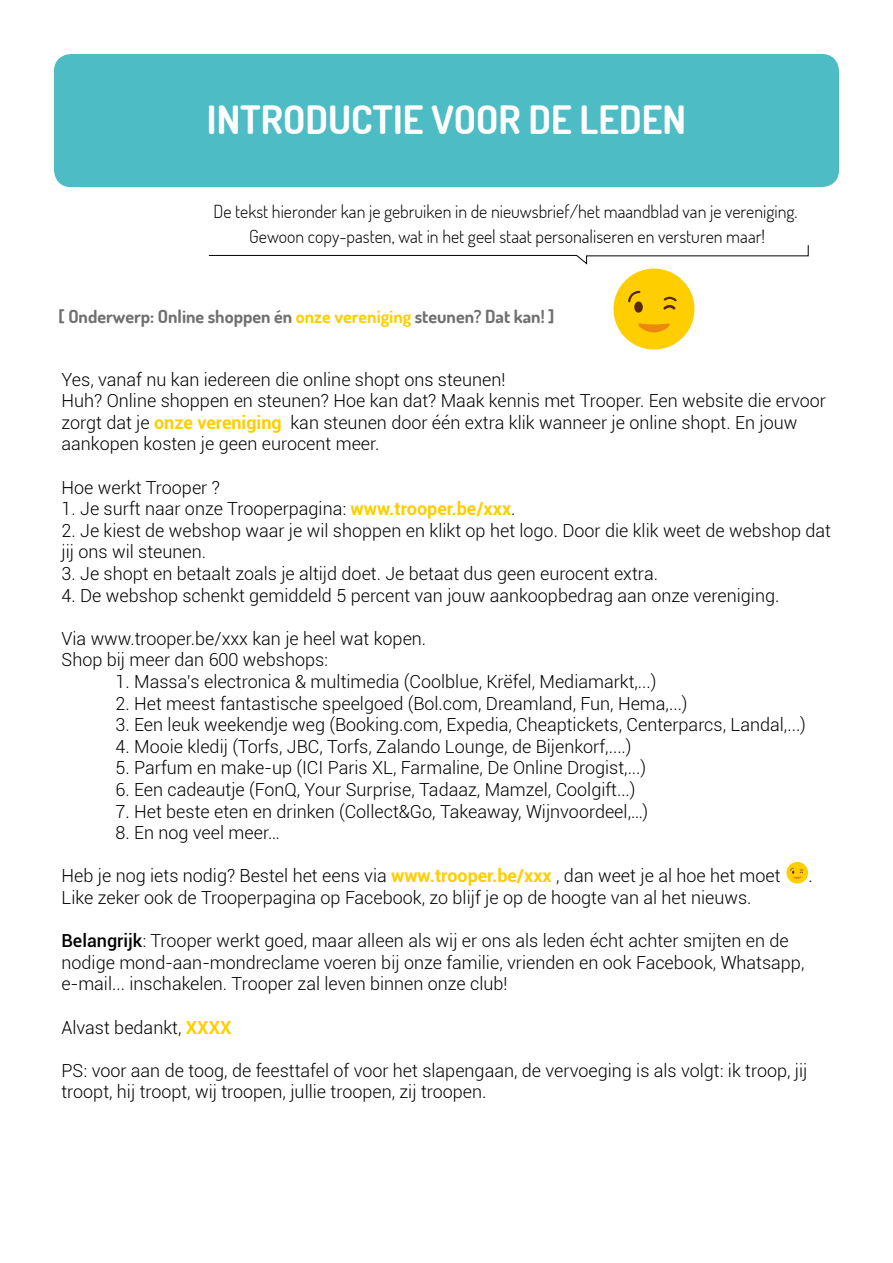
<style>
.page{position:relative;width:893px;height:1263px;background:#fff}
.page>*{position:absolute;margin:0;border:0;box-sizing:border-box;transform-origin:0 0}
.t1{font:700 39px "Dosis";color:#fff}
.t2{font:300 18px/21.6px "Roboto";color:#000}
.t3{font:300 18px/24.6px "Dosis";color:#000;text-align:center}
.t4{font:700 18px "Dosis";color:#706f6f}
.s1{color:#ffce00}
.s2{font-weight:700;color:#ffce00}
.s3{font-weight:500}
</style>
<div class="page">
<div style="left:54px;top:54px;width:785px;height:133px;background:#4dbcc4;border-radius:17px"></div>
<svg style="left:208px;top:245px;width:601px;height:20px"></svg>
<div style="left:613px;top:269px;width:81px;height:81px;background:#ffce00;border-radius:50%"></div>
<svg style="left:638px;top:323px;width:32px;height:9px"></svg>
<div style="left:634px;top:301px;width:9px;height:12px;background:#562912;border-radius:50%"></div>
<svg style="left:628px;top:291px;width:12px;height:11px"></svg>
<svg style="left:663px;top:296px;width:14px;height:14px"></svg>
<div style="left:786px;top:862px;width:22px;height:21px;background:#ffce00;border-radius:50%"></div>
<svg style="left:790px;top:868px;width:13px;height:11px"></svg>
<h1 class="t1" style="left:207px;top:95px;width:481px">INTRODUCTIE VOOR DE LEDEN</h1>
<p class="t3" style="left:213px;top:199px;width:586px">De tekst hieronder kan je gebruiken in de nieuwsbrief/het maandblad van je vereniging.<br>Gewoon copy-pasten, wat in het geel staat personaliseren en versturen maar!</p>
<p class="t4" style="left:59px;top:305px;width:497px">[ Onderwerp: Online shoppen én <span class="s1">onze vereniging</span> steunen? Dat kan! ]</p>
<p class="t2" style="left:62px;top:368px;width:766px">Yes, vanaf nu kan iedereen die online shopt ons steunen!<br>Huh? Online shoppen en steunen? Hoe kan dat? Maak kennis met Trooper. Een website die ervoor zorgt dat je <span class="s2">onze vereniging</span> kan steunen door één extra klik wanneer je online shopt. En jouw aankopen kosten je geen eurocent meer.</p>
<p class="t2" style="left:62px;top:476px;width:160px">Hoe werkt Trooper ?</p>
<p class="t2" style="left:62px;top:497px;width:455px">1. Je surft naar onze Trooperpagina: <span class="s2">www.trooper.be/xxx</span>.</p>
<p class="t2" style="left:61px;top:519px;width:771px">2. Je kiest de webshop waar je wil shoppen en klikt op het logo. Door die klik weet de webshop dat jij ons wil steunen.</p>
<p class="t2" style="left:61px;top:562px;width:598px">3. Je shopt en betaalt zoals je altijd doet. Je betaat dus geen eurocent extra.</p>
<p class="t2" style="left:61px;top:584px;width:719px">4. De webshop schenkt gemiddeld 5 percent van jouw aankoopbedrag aan onze vereniging.</p>
<p class="t2" style="left:61px;top:627px;width:366px">Via www.trooper.be/xxx kan je heel wat kopen.<br>Shop bij meer dan 600 webshops:</p>
<p class="t2" style="left:115px;top:670px;width:543px">1. Massa’s electronica &amp; multimedia (Coolblue, Krëfel, Mediamarkt,...)</p>
<p class="t2" style="left:115px;top:692px;width:574px">2. Het meest fantastische speelgoed (Bol.com, Dreamland, Fun, Hema,...)</p>
<p class="t2" style="left:115px;top:713px;width:692px">3. Een leuk weekendje weg (Booking.com, Expedia, Cheaptickets, Centerparcs, Landal,...)</p>
<p class="t2" style="left:115px;top:735px;width:518px">4. Mooie kledij (Torfs, JBC, Torfs, Zalando Lounge, de Bijenkorf,....)</p>
<p class="t2" style="left:115px;top:757px;width:532px">5. Parfum en make-up (ICI Paris XL, Farmaline, De Online Drogist,...)</p>
<p class="t2" style="left:115px;top:778px;width:522px">6. Een cadeautje (FonQ, Your Surprise, Tadaaz, Mamzel, Coolgift...)</p>
<p class="t2" style="left:115px;top:800px;width:534px">7. Het beste eten en drinken (Collect&amp;Go, Takeaway, Wijnvoordeel,…)</p>
<p class="t2" style="left:115px;top:821px;width:166px">8. En nog veel meer…</p>
<p class="t2" style="left:61px;top:865px;width:721px">Heb je nog iets nodig? Bestel het eens via <span class="s2">www.trooper.be/xxx</span> , dan weet je al hoe het moet</p>
<p class="t2" style="left:808px;top:865px;width:6px">.</p>
<p class="t2" style="left:62px;top:886px;width:691px">Like zeker ook de Trooperpagina op Facebook, zo blijf je op de hoogte van al het nieuws.</p>
<p class="t2" style="left:62px;top:929px;width:744px"><span class="s3">Belangrijk</span>: Trooper werkt goed, maar alleen als wij er ons als leden écht achter smijten en de nodige mond-aan-mondreclame voeren bij onze familie, vrienden en ook Facebook, Whatsapp, e-mail... inschakelen. Trooper zal leven binnen onze club!</p>
<p class="t2" style="left:62px;top:1016px;width:172px">Alvast bedankt, <span class="s2">XXXX</span></p>
<p class="t2" style="left:62px;top:1059px;width:747px">PS: voor aan de toog, de feesttafel of voor het slapengaan, de vervoeging is als volgt: ik troop, jij troopt, hij troopt, wij troopen, jullie troopen, zij troopen.</p>
</div>
